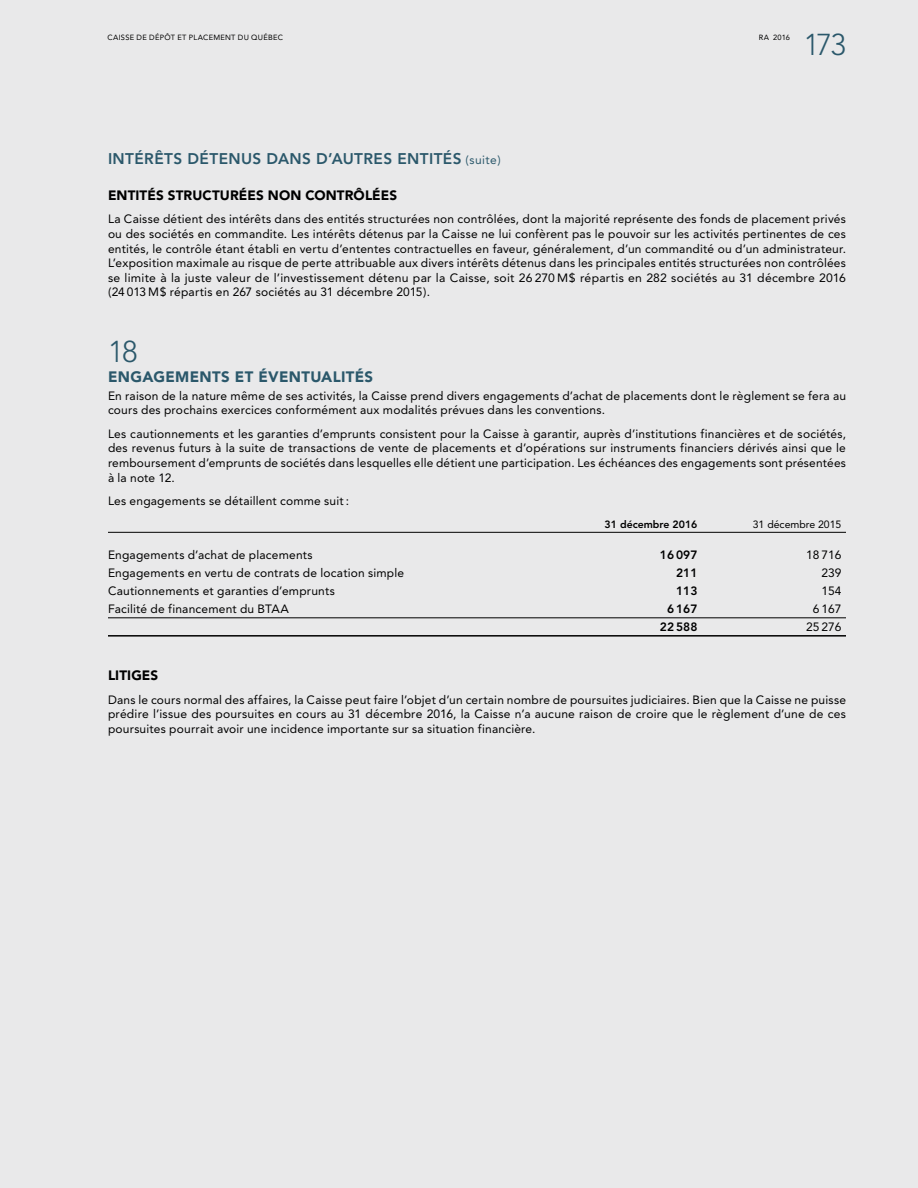
<style>
.page{position:relative;width:918px;height:1188px;background:#e9e9ea}
.page>*{position:absolute;margin:0;border:0;box-sizing:border-box;transform-origin:0 0}
._2014_EF_sections_ch{font:300 30px "Avenir";color:#2b586b}
._2014_EF_sections_te{font:800 15.3px "Avenir";letter-spacing:.025em;color:#2b586b}
._2014_EF_sections_te-2{font:900 15px "Avenir";letter-spacing:.025em;color:#2b586b}
.EF_2014_Sous-titres{font:900 13.5px "Avenir";letter-spacing:.005em;color:#000}
._2014_100a_EF_txt_co{font:12px/14.7px "Avenir";letter-spacing:.015em;color:#000;text-align:justify}
.EF_TB_RUBRIQUE_TABLE{font:12px "Avenir";letter-spacing:.015em;color:#000}
._2014_100b_EF_txt_co{font:12px "Avenir";letter-spacing:.015em;color:#000}
.MP_EF_chiffres{font:800 12px "Avenir";color:#000}
.MP_EF_chiffres-2{font:12px "Avenir";color:#000}
.MP_EF_Année_entête_c{font:800 10.5px "Avenir";color:#000}
.MP_EF_Année_entête_c-2{font:10.5px "Avenir";color:#000}
.t1{font:7.5px "Avenir";letter-spacing:.035em;color:#000}
.s1{font-weight:400;font-size:12px}
</style>
<div class="page">
<hr style="left:108px;top:618px;width:450px;height:1px;background:#000">
<hr style="left:558px;top:618px;width:72px;height:1px;background:#000">
<hr style="left:630px;top:618px;width:72px;height:1px;background:#000">
<hr style="left:702px;top:618px;width:72px;height:1px;background:#000">
<hr style="left:774px;top:618px;width:72px;height:1px;background:#000">
<hr style="left:108px;top:635px;width:450px;height:2px;background:#000">
<hr style="left:558px;top:635px;width:72px;height:2px;background:#000">
<hr style="left:630px;top:635px;width:72px;height:2px;background:#000">
<hr style="left:702px;top:635px;width:72px;height:2px;background:#000">
<hr style="left:774px;top:635px;width:72px;height:2px;background:#000">
<hr style="left:558px;top:532px;width:72px;height:1px;background:#000">
<hr style="left:630px;top:532px;width:72px;height:1px;background:#000">
<hr style="left:702px;top:532px;width:72px;height:1px;background:#000">
<hr style="left:774px;top:532px;width:72px;height:1px;background:#000">
<hr style="left:108px;top:532px;width:450px;height:1px;background:#000">
<p class="t1" style="left:108px;top:33px;width:177px">CAISSE DE DÉPÔT ET PLACEMENT DU QUÉBEC</p>
<h1 class="_2014_EF_sections_ch" style="left:804px;top:27px;width:44px">173</h1>
<p class="t1" style="left:759px;top:33px;width:33px">RA 2016</p>
<p class="_2014_EF_sections_te" style="left:108px;top:149px;width:394px">INTÉRÊTS DÉTENUS DANS D’AUTRES ENTITÉS <span class="s1">(suite)</span></p>
<p class="EF_2014_Sous-titres" style="left:108px;top:187px;width:291px">ENTITÉS STRUCTURÉES NON CONTRÔLÉES</p>
<p class="_2014_100a_EF_txt_co" style="left:108px;top:212px;width:740px">La Caisse détient des intérêts dans des entités structurées non contrôlées, dont la majorité représente des fonds de placement privés ou des sociétés en commandite. Les intérêts détenus par la Caisse ne lui confèrent pas le pouvoir sur les activités pertinentes de ces entités, le contrôle étant établi en vertu d’ententes contractuelles en faveur, généralement, d’un commandité ou d’un administrateur.<br>L’exposition maximale au risque de perte attribuable aux divers intérêts détenus dans les principales entités structurées non contrôlées se limite à la juste valeur de l’investissement détenu par la Caisse, soit 26 270 M$ répartis en 282 sociétés au 31 décembre 2016 (24 013 M$ répartis en 267 sociétés au 31 décembre 2015).</p>
<p class="_2014_EF_sections_ch" style="left:108px;top:334px;width:31px">18</p>
<p class="_2014_EF_sections_te-2" style="left:108px;top:368px;width:267px">ENGAGEMENTS ET ÉVENTUALITÉS</p>
<p class="_2014_100a_EF_txt_co" style="left:108px;top:388px;width:740px">En raison de la nature même de ses activités, la Caisse prend divers engagements d’achat de placements dont le règlement se fera au cours des prochains exercices conformément aux modalités prévues dans les conventions.</p>
<p class="_2014_100a_EF_txt_co" style="left:108px;top:426px;width:740px">Les cautionnements et les garanties d’emprunts consistent pour la Caisse à garantir, auprès d’institutions financières et de sociétés, des revenus futurs à la suite de transactions de vente de placements et d’opérations sur instruments financiers dérivés ainsi que le remboursement d’emprunts de sociétés dans lesquelles elle détient une participation. Les échéances des engagements sont présentées à la note 12.</p>
<p class="_2014_100b_EF_txt_co" style="left:108px;top:494px;width:243px">Les engagements se détaillent comme suit:</p>
<p class="MP_EF_Année_entête_c" style="left:605px;top:518px;width:94px">31 décembre 2016</p>
<p class="MP_EF_Année_entête_c-2" style="left:753px;top:518px;width:90px">31 décembre 2015</p>
<p class="EF_TB_RUBRIQUE_TABLE" style="left:108px;top:548px;width:206px">Engagements d’achat de placements</p>
<p class="MP_EF_chiffres" style="left:660px;top:548px;width:39px">16 097</p>
<p class="MP_EF_chiffres-2" style="left:806px;top:548px;width:37px">18 716</p>
<p class="EF_TB_RUBRIQUE_TABLE" style="left:108px;top:566px;width:298px">Engagements en vertu de contrats de location simple</p>
<p class="MP_EF_chiffres" style="left:676px;top:566px;width:23px">211</p>
<p class="MP_EF_chiffres-2" style="left:821px;top:566px;width:22px">239</p>
<p class="EF_TB_RUBRIQUE_TABLE" style="left:108px;top:584px;width:228px">Cautionnements et garanties d’emprunts</p>
<p class="MP_EF_chiffres" style="left:676px;top:584px;width:23px">113</p>
<p class="MP_EF_chiffres-2" style="left:821px;top:584px;width:22px">154</p>
<p class="EF_TB_RUBRIQUE_TABLE" style="left:108px;top:602px;width:182px">Facilité de financement du BTAA</p>
<p class="MP_EF_chiffres" style="left:667px;top:602px;width:32px">6 167</p>
<p class="MP_EF_chiffres-2" style="left:813px;top:602px;width:30px">6 167</p>
<p class="MP_EF_chiffres" style="left:660px;top:620px;width:39px">22 588</p>
<p class="MP_EF_chiffres-2" style="left:806px;top:620px;width:37px">25 276</p>
<p class="EF_2014_Sous-titres" style="left:108px;top:667px;width:52px">LITIGES</p>
<p class="_2014_100a_EF_txt_co" style="left:108px;top:692px;width:740px">Dans le cours normal des affaires, la Caisse peut faire l’objet d’un certain nombre de poursuites judiciaires. Bien que la Caisse ne puisse prédire l’issue des poursuites en cours au 31 décembre 2016, la Caisse n’a aucune raison de croire que le règlement d’une de ces poursuites pourrait avoir une incidence importante sur sa situation financière.</p>
</div>
